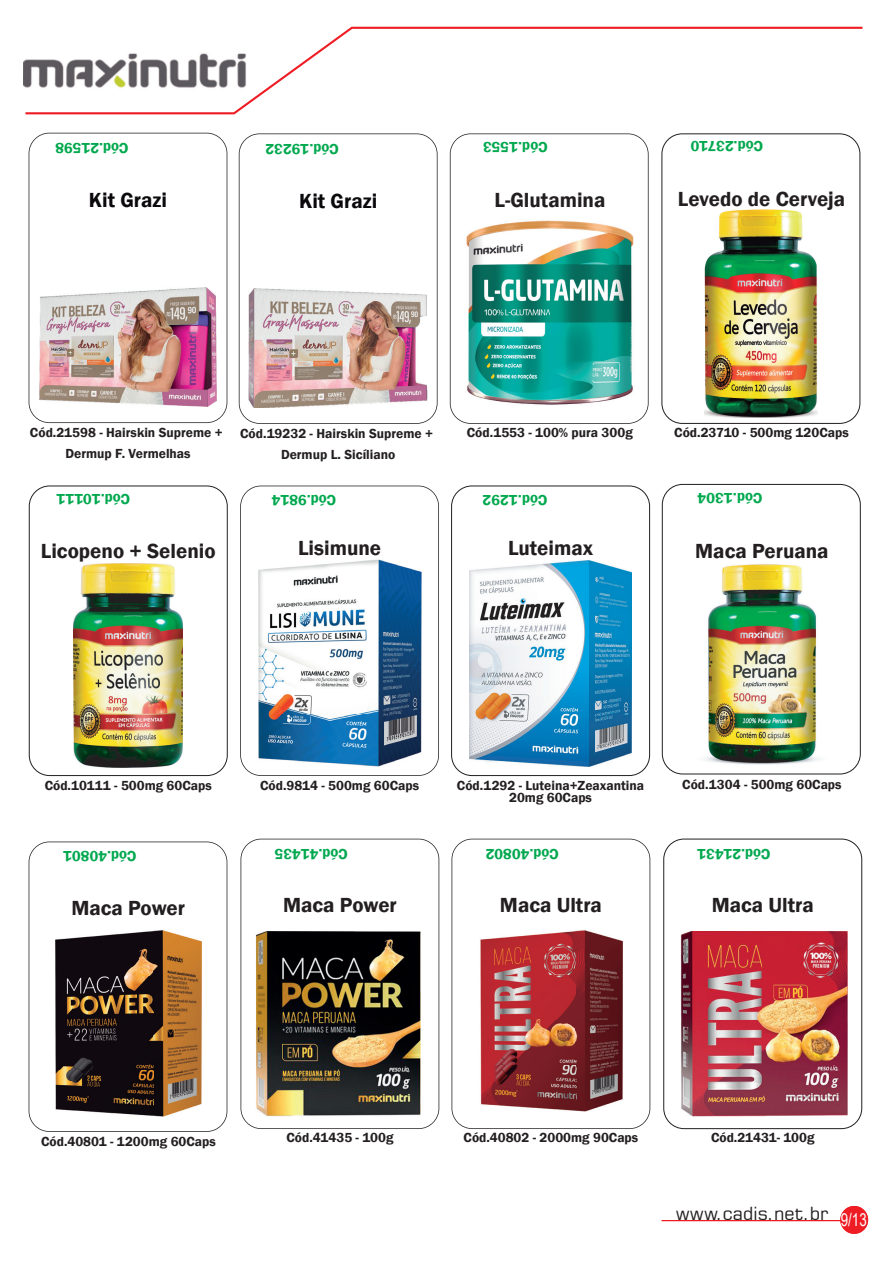
<style>
.page{position:relative;width:893px;height:1263px;background:#fff}
.page>*{position:absolute;margin:0;border:0;box-sizing:border-box;transform-origin:0 0}
.t1{font:600 21px "Franklin Gothic";color:#231f20}
.t2{font:600 21px "Franklin Gothic";color:#0b090c}
.t3{font:18px "Square 721 BT";color:#231f20}
.t4{font:600 15px "Franklin Gothic";color:#00a84e}
.t5{font:600 13.5px/21px "Franklin Gothic";color:#231f20;text-align:center}
.s1{font-family:"Arial";color:#fff}
</style>
<div class="page">
<svg style="left:25px;top:27px;width:837px;height:87px"></svg>
<hr style="left:661px;top:1220px;width:198px;height:1px;background:#ee1d23">
<div style="left:840px;top:1206px;width:28px;height:28px;background:#ee1d23;border-radius:14px"></div>
<div style="left:661px;top:133px;width:199px;height:291px;border:1px solid #231f20;border-radius:20px"></div>
<div style="left:29px;top:485px;width:199px;height:291px;border:1px solid #231f20;border-radius:20px"></div>
<div style="left:451px;top:485px;width:199px;height:291px;border:1px solid #231f20;border-radius:20px"></div>
<div style="left:662px;top:484px;width:199px;height:290px;border:1px solid #231f20;border-radius:20px"></div>
<svg style="left:29px;top:841px;width:198px;height:291px"></svg>
<svg style="left:451px;top:838px;width:199px;height:291px"></svg>
<svg style="left:29px;top:133px;width:198px;height:290px"></svg>
<svg style="left:450px;top:133px;width:199px;height:291px"></svg>
<img style="left:463px;top:217px;width:174px;height:193px">
<img style="left:705px;top:210px;width:113px;height:207px">
<img style="left:55px;top:929px;width:147px;height:188px">
<img style="left:480px;top:930px;width:144px;height:181px">
<div style="left:663px;top:838px;width:199px;height:291px;border:1px solid #231f20;border-radius:20px"></div>
<img style="left:24px;top:41px;width:222px;height:62px">
<img style="left:704px;top:564px;width:115px;height:201px">
<img style="left:74px;top:563px;width:109px;height:204px">
<img style="left:470px;top:560px;width:162px;height:206px">
<svg style="left:240px;top:485px;width:199px;height:291px"></svg>
<img style="left:258px;top:560px;width:163px;height:206px">
<img style="left:40px;top:287px;width:176px;height:119px">
<svg style="left:239px;top:133px;width:199px;height:291px"></svg>
<img style="left:249px;top:289px;width:179px;height:119px">
<img style="left:681px;top:931px;width:167px;height:185px">
<svg style="left:241px;top:838px;width:198px;height:291px"></svg>
<img style="left:256px;top:931px;width:165px;height:185px">
<p class="t4" style="left:129px;top:157px;width:75px;rotate:-180deg">Cód.21598</p>
<h1 class="t2" style="left:89px;top:187px;width:80px">Kit Grazi</h1>
<p class="t4" style="left:339px;top:158px;width:75px;rotate:-180deg">Cód.19232</p>
<h1 class="t2" style="left:299px;top:188px;width:80px">Kit Grazi</h1>
<p class="t4" style="left:548px;top:157px;width:66px;rotate:-180deg">Cód.1553</p>
<h1 class="t1" style="left:494px;top:187px;width:113px">L-Glutamina</h1>
<p class="t4" style="left:763px;top:156px;width:74px;rotate:-180deg">Cód.23710</p>
<h1 class="t1" style="left:678px;top:186px;width:169px">Levedo de Cerveja</h1>
<p class="t5" style="left:30px;top:422px;width:194px">Cód.21598 - Hairskin Supreme +<br>Dermup F. Vermelhas</p>
<p class="t5" style="left:240px;top:423px;width:194px">Cód.19232 - Hairskin Supreme +<br>Dermup L. Sicíliano</p>
<p class="t5" style="left:467px;top:422px;width:168px">Cód.1553 - 100% pura 300g</p>
<p class="t5" style="left:674px;top:422px;width:176px">Cód.23710 - 500mg 120Caps</p>
<p class="t4" style="left:130px;top:508px;width:75px;rotate:-180deg">Cód.10111</p>
<p class="t4" style="left:336px;top:509px;width:66px;rotate:-180deg">Cód.9814</p>
<p class="t4" style="left:547px;top:509px;width:67px;rotate:-180deg">Cód.1292</p>
<p class="t4" style="left:762px;top:508px;width:67px;rotate:-180deg">Cód.1304</p>
<h1 class="t1" style="left:41px;top:538px;width:176px">Licopeno + Selenio</h1>
<h1 class="t1" style="left:298px;top:535px;width:85px">Lisimune</h1>
<h1 class="t1" style="left:508px;top:535px;width:87px">Luteimax</h1>
<h1 class="t1" style="left:695px;top:537px;width:135px">Maca Peruana</h1>
<p class="t5" style="left:45px;top:775px;width:169px">Cód.10111 - 500mg 60Caps</p>
<p class="t5" style="left:260px;top:775px;width:160px">Cód.9814 - 500mg 60Caps</p>
<p class="t5" style="left:457px;top:779px;width:189px;line-height:12px">Cód.1292 - Luteina+Zeaxantina<br>20mg 60Caps</p>
<p class="t5" style="left:682px;top:774px;width:161px">Cód.1304 - 500mg 60Caps</p>
<p class="t4" style="left:137px;top:866px;width:75px;rotate:-180deg">Cód.40801</p>
<p class="t4" style="left:348px;top:863px;width:75px;rotate:-180deg">Cód.41435</p>
<p class="t4" style="left:559px;top:863px;width:75px;rotate:-180deg">Cód.40802</p>
<p class="t4" style="left:771px;top:863px;width:75px;rotate:-180deg">Cód.21431</p>
<h1 class="t1" style="left:71px;top:895px;width:115px">Maca Power</h1>
<h1 class="t1" style="left:283px;top:892px;width:115px">Maca Power</h1>
<h1 class="t1" style="left:500px;top:892px;width:104px">Maca Ultra</h1>
<h1 class="t1" style="left:712px;top:892px;width:104px">Maca Ultra</h1>
<p class="t5" style="left:41px;top:1130px;width:176px">Cód.40801 - 1200mg 60Caps</p>
<p class="t5" style="left:286px;top:1127px;width:109px">Cód.41435 - 100g</p>
<p class="t5" style="left:464px;top:1127px;width:176px">Cód.40802 - 2000mg 90Caps</p>
<p class="t5" style="left:711px;top:1127px;width:105px">Cód.21431- 100g</p>
<h2 class="t3" style="left:676px;top:1201px;width:192px">www.cadis.net.br <span class="s1">9/13</span></h2>
</div>
